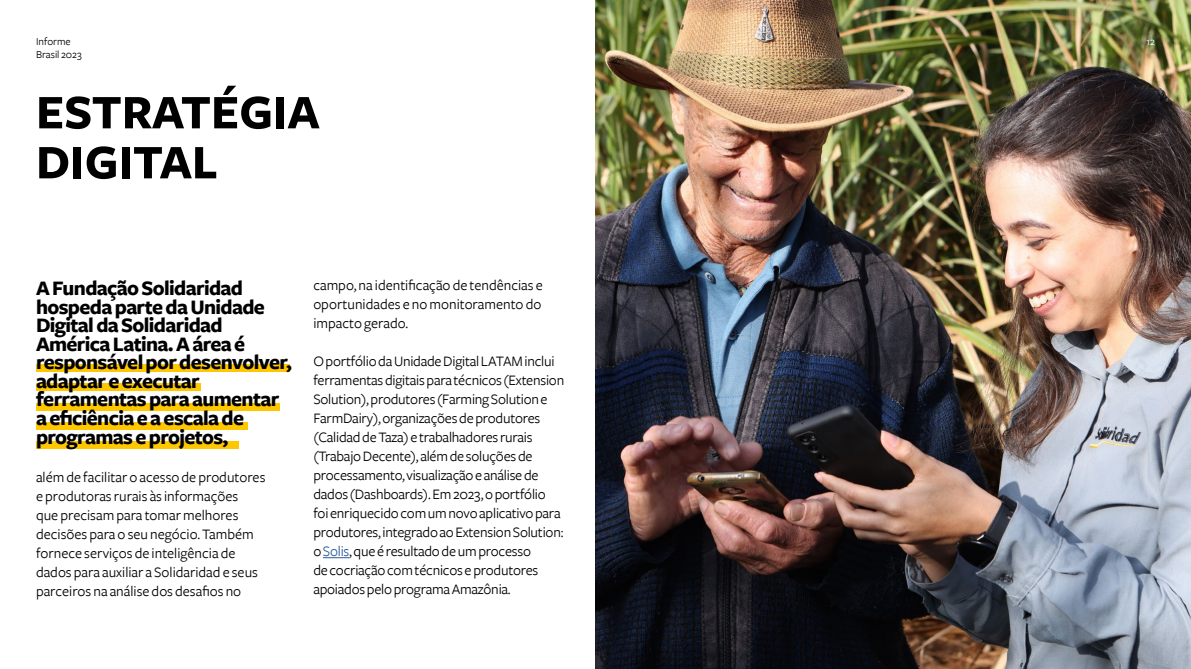
<style>
.page{position:relative;width:1191px;height:669px;background:#fff}
.page>*{position:absolute;margin:0;border:0;box-sizing:border-box;transform-origin:0 0}
.t1{font:700 50px/50px "Freight Sans";color:#000}
.t2{font:700 21.4px/18.6px "Freight Sans";letter-spacing:-.03em;color:#000}
.t3{font:15px/19px "Freight Sans";letter-spacing:-.015em;color:#000}
.t4{font:11px/13px "Freight Sans";color:#000}
.t5{font:11px "Freight Sans";color:#fff}
.s1{color:#275b9b}
</style>
<div class="page">
<div style="left:36px;top:383px;width:165px;height:8px;background:#ffc700"></div>
<svg style="left:323px;top:558px;width:26px;height:1px"></svg>
<div style="left:36px;top:364px;width:253px;height:8px;background:#ffc700"></div>
<div style="left:36px;top:403px;width:243px;height:7px;background:#ffc700"></div>
<div style="left:36px;top:422px;width:212px;height:7px;background:#ffc700"></div>
<div style="left:36px;top:441px;width:202px;height:8px;background:#ffc700"></div>
<img style="left:595px;top:0;width:596px;height:669px">
<p class="t4" style="left:36px;top:35px;width:47px">Informe<br>Brasil 2023</p>
<h1 class="t1" style="left:36px;top:89px;width:285px">ESTRATÉGIA<br>DIGITAL</h1>
<h2 class="t2" style="left:36px;top:279px;width:257px">A Fundação Solidaridad hospeda parte da Unidade<br>Digital da Solidaridad<br>América Latina. A área é responsável por desenvolver, adaptar e executar ferramentas para aumentar a eficiência e a escala de programas e projetos,</h2>
<p class="t3" style="left:36px;top:468px;width:231px">além de facilitar o acesso de produtores e produtoras rurais às informações<br>que precisam para tomar melhores decisões para o seu negócio. Também fornece serviços de inteligência de dados para auxiliar a Solidaridad e seus parceiros na análise dos desafios no</p>
<p class="t3" style="left:313px;top:276px;width:231px;text-align:justify">campo, na identificação de tendências e oportunidades e no monitoramento do impacto gerado.</p>
<p class="t3" style="left:313px;top:352px;width:252px">O portfólio da Unidade Digital LATAM inclui ferramentas digitais para técnicos (Extension Solution), produtores (Farming Solution e FarmDairy), organizações de produtores (Calidad de Taza) e trabalhadores rurais (Trabajo Decente), além de soluções de processamento, visualização e análise de dados (Dashboards). Em 2023, o portfólio foi enriquecido com um novo aplicativo para produtores, integrado ao Extension Solution: o <span class="s1">Solis</span>, que é resultado de um processo<br>de cocriação com técnicos e produtores apoiados pelo programa Amazônia.</p>
<p class="t5" style="left:1146px;top:35px;width:10px">12</p>
</div>
